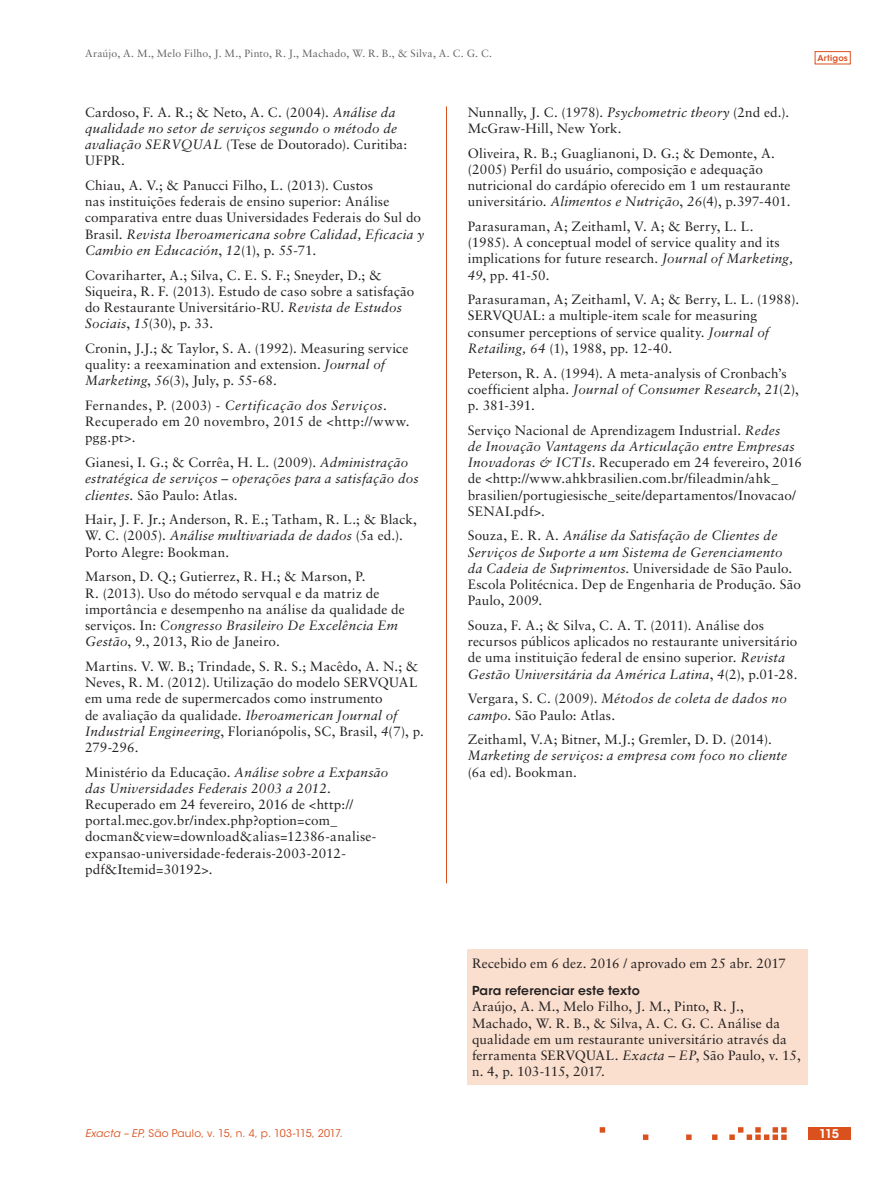
<style>
.page{position:relative;width:893px;height:1191px;background:#fff}
.page>*{position:absolute;margin:0;border:0;box-sizing:border-box;transform-origin:0 0}
.ex_Referencias{font:13.5px/16.2px "Sabon LT Std";letter-spacing:.01em;color:#231f20}
.ex_Referencias-2{font:italic 13.5px/16.2px "Sabon LT Std";letter-spacing:.02em;color:#231f20}
.ex_Tabela_-_titulo{font:600 12.3px "ITC Avant Garde Std";letter-spacing:.015em;color:#231f20}
.t1{font:600 12px "ITC Avant Garde Std";color:#fff}
.t2{font:10.5px "Sabon LT Std";letter-spacing:.01em;color:#636366}
.t3{font:10.5px "ITC Avant Garde Std";letter-spacing:.015em;color:#da511d}
.t4{font:600 8.25px "ITC Avant Garde Std";letter-spacing:.025em;color:#da511d}
.s1{font-style:normal}
.s2{font-style:italic}
</style>
<div class="page">
<svg style="left:600px;top:1127px;width:187px;height:13px"></svg>
<div style="left:815px;top:51px;width:35px;height:13px;border:1px solid #da511d"></div>
<div style="left:808px;top:1127px;width:42px;height:13px;background:#da511d"></div>
<hr style="left:446px;top:106px;width:1px;height:777px;background:#da511d">
<div style="left:468px;top:948px;width:340px;height:136px;background:#fadfce"></div>
<p class="t2" style="left:85px;top:47px;width:409px">Araújo, A. M., Melo Filho, J. M., Pinto, R. J., Machado, W. R. B., &amp; Silva, A. C. G. C.</p>
<p class="t4" style="left:817px;top:53px;width:32px">Artigos</p>
<p class="ex_Referencias-2" style="left:85px;top:104px;width:324px"><span class="s1">Cardoso, F. A. R.; &amp; Neto, A. C. (2004).</span> Análise da qualidade no setor de serviços segundo o método de avaliação SERVQUAL <span class="s1">(Tese de Doutorado). Curitiba:<br>UFPR.</span></p>
<p class="ex_Referencias" style="left:85px;top:177px;width:341px">Chiau, A. V.; &amp; Panucci Filho, L. (2013). Custos<br>nas instituições federais de ensino superior: Análise comparativa entre duas Universidades Federais do Sul do Brasil. <span class="s2">Revista Iberoamericana sobre Calidad, Eficacia y Cambio en Educación</span>, <span class="s2">12</span>(1), p. 55-71.</p>
<p class="ex_Referencias" style="left:85px;top:266px;width:331px">Covariharter, A.; Silva, C. E. S. F.; Sneyder, D.; &amp; Siqueira, R. F. (2013). Estudo de caso sobre a satisfação do Restaurante Universitário-RU. <span class="s2">Revista de Estudos Sociais</span>, <span class="s2">15</span>(30), p. 33.</p>
<p class="ex_Referencias" style="left:85px;top:340px;width:325px">Cronin, J.J.; &amp; Taylor, S. A. (1992). Measuring service quality: a reexamination and extension. <span class="s2">Journal of<br>Marketing</span>, <span class="s2">56</span>(3), July, p. 55-68.</p>
<p class="ex_Referencias" style="left:85px;top:397px;width:326px">Fernandes, P. (2003) - <span class="s2">Certificação dos Serviços</span>.<br>Recuperado em 20 novembro, 2015 de &lt;http://www. pgg.pt&gt;.</p>
<p class="ex_Referencias-2" style="left:85px;top:454px;width:335px"><span class="s1">Gianesi, I. G.; &amp; Corrêa, H. L</span>. <span class="s1">(2009).</span> Administração estratégica de serviços – operações para a satisfação dos clientes. <span class="s1">São Paulo: Atlas.</span></p>
<p class="ex_Referencias" style="left:85px;top:511px;width:333px">Hair, J. F. Jr.; Anderson, R. E.; Tatham, R. L.; &amp; Black,<br>W. C. (2005). <span class="s2">Análise multivariada de dados</span> (5a ed.).<br>Porto Alegre: Bookman.</p>
<p class="ex_Referencias" style="left:85px;top:568px;width:321px">Marson, D. Q.; Gutierrez, R. H.; &amp; Marson, P.<br>R. (2013). Uso do método servqual e da matriz de importância e desempenho na análise da qualidade de serviços. In: <span class="s2">Congresso Brasileiro De Excelência Em Gestão</span>, 9., 2013, Rio de Janeiro.</p>
<p class="ex_Referencias" style="left:85px;top:658px;width:340px">Martins. V. W. B.; Trindade, S. R. S.; Macêdo, A. N.; &amp; Neves, R. M. (2012). Utilização do modelo SERVQUAL em uma rede de supermercados como instrumento<br>de avaliação da qualidade. <span class="s2">Iberoamerican Journal of Industrial Engineering</span>, Florianópolis, SC, Brasil, <span class="s2">4</span>(7), p.<br>279-296.</p>
<p class="ex_Referencias" style="left:85px;top:763px;width:305px">Ministério da Educação. <span class="s2">Análise sobre a Expansão das Universidades Federais 2003 a 2012</span>.<br>Recuperado em 24 fevereiro, 2016 de &lt;http:// portal.mec.gov.br/index.php?option=com_ docman&amp;view=download&amp;alias=12386-analise&shy;expansao-universidade-federais-2003-2012- pdf&amp;Itemid=30192&gt;.</p>
<p class="ex_Referencias" style="left:468px;top:104px;width:323px">Nunnally, J. C. (1978). <span class="s2">Psychometric theory</span> (2nd ed.).<br>McGraw-Hill, New York.</p>
<p class="ex_Referencias" style="left:468px;top:145px;width:324px">Oliveira, R. B.; Guaglianoni, D. G.; &amp; Demonte, A. (2005) Perfil do usuário, composição e adequação nutricional do cardápio oferecido em 1 um restaurante universitário. <span class="s2">Alimentos e Nutrição</span>, <span class="s2">26</span>(4), p.397-401.</p>
<p class="ex_Referencias" style="left:468px;top:218px;width:327px">Parasuraman, A; Zeithaml, V. A; &amp; Berry, L. L. (1985). A conceptual model of service quality and its implications for future research. <span class="s2">Journal of Marketing, 49</span>, pp. 41-50.</p>
<p class="ex_Referencias" style="left:468px;top:291px;width:333px">Parasuraman, A; Zeithaml, V. A; &amp; Berry, L. L. (1988).<br>SERVQUAL: a multiple-item scale for measuring consumer perceptions of service quality<span class="s2">. Journal of Retailing, 64</span> (1), 1988, pp. 12-40.</p>
<p class="ex_Referencias" style="left:468px;top:364px;width:333px">Peterson, R. A. (1994). A meta-analysis of Cronbach’s coefficient alpha. <span class="s2">Journal of Consumer Research</span>, <span class="s2">21</span>(2), p. 381-391.</p>
<p class="ex_Referencias" style="left:468px;top:422px;width:336px">Serviço Nacional de Aprendizagem Industrial. <span class="s2">Redes<br>de Inovação Vantagens da Articulação entre Empresas Inovadoras &amp; ICTIs</span>. Recuperado em 24 fevereiro, 2016 de &lt;http://www.ahkbrasilien.com.br/fileadmin/ahk_ brasilien/portugiesische_seite/departamentos/Inovacao/ SENAI.pdf&gt;.</p>
<p class="ex_Referencias" style="left:468px;top:527px;width:335px">Souza, E. R. A. <span class="s2">Análise da Satisfação de Clientes de Serviços de Suporte a um Sistema de Gerenciamento<br>da Cadeia de Suprimentos</span>. Universidade de São Paulo.<br>Escola Politécnica. Dep de Engenharia de Produção. São Paulo, 2009.</p>
<p class="ex_Referencias" style="left:468px;top:617px;width:331px">Souza, F. A.; &amp; Silva, C. A. T. (2011). Análise dos recursos públicos aplicados no restaurante universitário de uma instituição federal de ensino superior. <span class="s2">Revista Gestão Universitária da América Latina</span>, <span class="s2">4</span>(2), p.01-28.</p>
<p class="ex_Referencias" style="left:468px;top:690px;width:321px">Vergara, S. C. (2009). <span class="s2">Métodos de coleta de dados no campo</span>. São Paulo: Atlas.</p>
<p class="ex_Referencias" style="left:468px;top:731px;width:321px">Zeithaml, V.A; Bitner, M.J.; Gremler, D. D. (2014).<br><span class="s2">Marketing de serviços: a empresa com foco no cliente </span>(6a ed). Bookman.</p>
<p class="ex_Referencias" style="left:472px;top:954px;width:315px">Recebido em 6 dez. 2016 / aprovado em 25 abr. 2017</p>
<p class="ex_Tabela_-_titulo" style="left:472px;top:982px;width:169px">Para referenciar este texto</p>
<p class="ex_Referencias" style="left:472px;top:998px;width:330px">Araújo, A. M., Melo Filho, J. M., Pinto, R. J., Machado, W. R. B., &amp; Silva, A. C. G. C. Análise da qualidade em um restaurante universitário através da ferramenta SERVQUAL. <span class="s2">Exacta – EP</span>, São Paulo, v. 15, n. 4, p. 103-115, 2017.</p>
<p class="t3" style="left:85px;top:1127px;width:259px"><span class="s2">Exacta – EP</span>, São Paulo, v. 15, n. 4, p. 103-115, 2017.</p>
<p class="t1" style="left:819px;top:1126px;width:21px">115</p>
</div>
